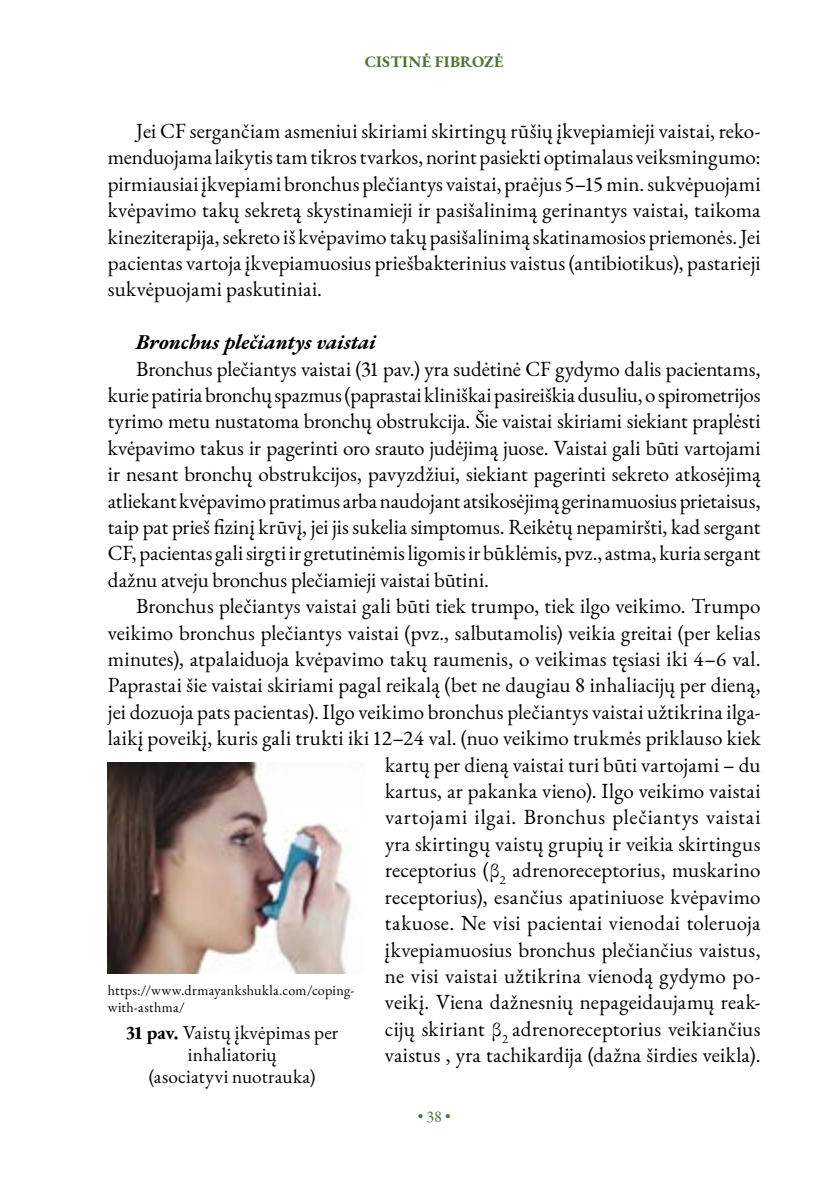
<style>
.page{position:relative;width:840px;height:1191px;background:#fff}
.page>*{position:absolute;margin:0;border:0;box-sizing:border-box;transform-origin:0 0}
.t1{font:21px/26.4px "EB Garamond";letter-spacing:.01em;color:#000;text-align:justify}
.t2{font:italic 700 21px "EB Garamond";letter-spacing:-.005em;color:#000}
.t3{font:19.2px/22px "EB Garamond";letter-spacing:.01em;color:#000;text-align:center}
.t4{font:700 16px "EB Garamond";letter-spacing:.02em;color:#557435}
.t5{font:16px "EB Garamond";color:#557435}
.t6{font:14.2px/17px "EB Garamond";letter-spacing:.025em;color:#000}
.s1{font-family:"Garamond"}
.s2{font-weight:700}
</style>
<div class="page">
<img style="left:108px;top:763px;width:244px;height:210px">
<p class="t4" style="left:365px;top:51px;width:140px">CISTINĖ FIBROZĖ</p>
<p class="t1" style="left:108px;top:118px;width:654px;text-indent:28px">Jei CF sergančiam asmeniui skiriami skirtingų rūšių įkvepiamieji vaistai, reko&shy;menduojama laikytis tam tikros tvarkos, norint pasiekti optimalaus veiksmingumo: pirmiausiai įkvepiami bronchus plečiantys vaistai, praėjus 5–15 min. sukvėpuojami kvėpavimo takų sekretą skystinamieji ir pasišalinimą gerinantys vaistai, taikoma kineziterapija, sekreto iš kvėpavimo takų pasišalinimą skatinamosios priemonės. Jei pacientas vartoja įkvepiamuosius priešbakterinius vaistus (antibiotikus), pastarieji sukvėpuojami paskutiniai.</p>
<p class="t2" style="left:136px;top:328px;width:241px">Bronchus plečiantys vaistai</p>
<p class="t1" style="left:108px;top:355px;width:654px;text-indent:28px">Bronchus plečiantys vaistai (31 pav.) yra sudėtinė CF gydymo dalis pacientams, kurie patiria bronchų spazmus (paprastai kliniškai pasireiškia dusuliu, o spirometrijos tyrimo metu nustatoma bronchų obstrukcija. Šie vaistai skiriami siekiant praplėsti kvėpavimo takus ir pagerinti oro srauto judėjimą juose. Vaistai gali būti vartojami ir nesant bronchų obstrukcijos, pavyzdžiui, siekiant pagerinti sekreto atkosėjimą atliekant kvėpavimo pratimus arba naudojant atsikosėjimą gerinamuosius prietaisus, taip pat prieš fizinį krūvį, jei jis sukelia simptomus. Reikėtų nepamiršti, kad sergant CF, pacientas gali sirgti ir gretutinėmis ligomis ir būklėmis, pvz., astma, kuria sergant dažnu atveju bronchus plečiamieji vaistai būtini.</p>
<p class="t1" style="left:108px;top:593px;width:653px;text-align:right">Bronchus plečiantys vaistai gali būti tiek trumpo, tiek ilgo veikimo. Trumpo veikimo bronchus plečiantys vaistai (pvz., salbutamolis) veikia greitai (per kelias minutes), atpalaiduoja kvėpavimo takų raumenis, o veikimas tęsiasi iki 4–6 val.<br>Paprastai šie vaistai skiriami pagal reikalą (bet ne daugiau 8 inhaliacijų per dieną, jei dozuoja pats pacientas). Ilgo veikimo bronchus plečiantys vaistai užtikrina ilga&shy;laikį poveikį, kuris gali trukti iki 12–24 val. (nuo veikimo trukmės priklauso kiek kartų per dieną vaistai turi būti vartojami – du<br>kartus, ar pakanka vieno). Ilgo veikimo vaistai<br>vartojami ilgai. Bronchus plečiantys vaistai<br>yra skirtingų vaistų grupių ir veikia skirtingus<br>receptorius (<span class="s1">β</span><sub>2</sub> adrenoreceptorius, muskarino<br>receptorius), esančius apatiniuose kvėpavimo<br>takuose. Ne visi pacientai vienodai toleruoja<br>įkvepiamuosius bronchus plečiančius vaistus,<br>ne visi vaistai užtikrina vienodą gydymo po-<br>veikį. Viena dažnesnių nepageidaujamų reak-<br>cijų skiriant <span class="s1">β</span><sub>2</sub> adrenoreceptorius veikiančius<br>vaistus , yra tachikardija (dažna širdies veikla).</p>
<p class="t6" style="left:108px;top:981px;width:248px">https://www.drmayankshukla.com/coping&shy;with-asthma/</p>
<p class="t3" style="left:126px;top:1021px;width:214px"><span class="s2">31 pav.</span> Vaistų įkvėpimas per inhaliatorių<br>(asociatyvi nuotrauka)</p>
<p class="t5" style="left:417px;top:1106px;width:34px">• 38 •</p>
</div>
